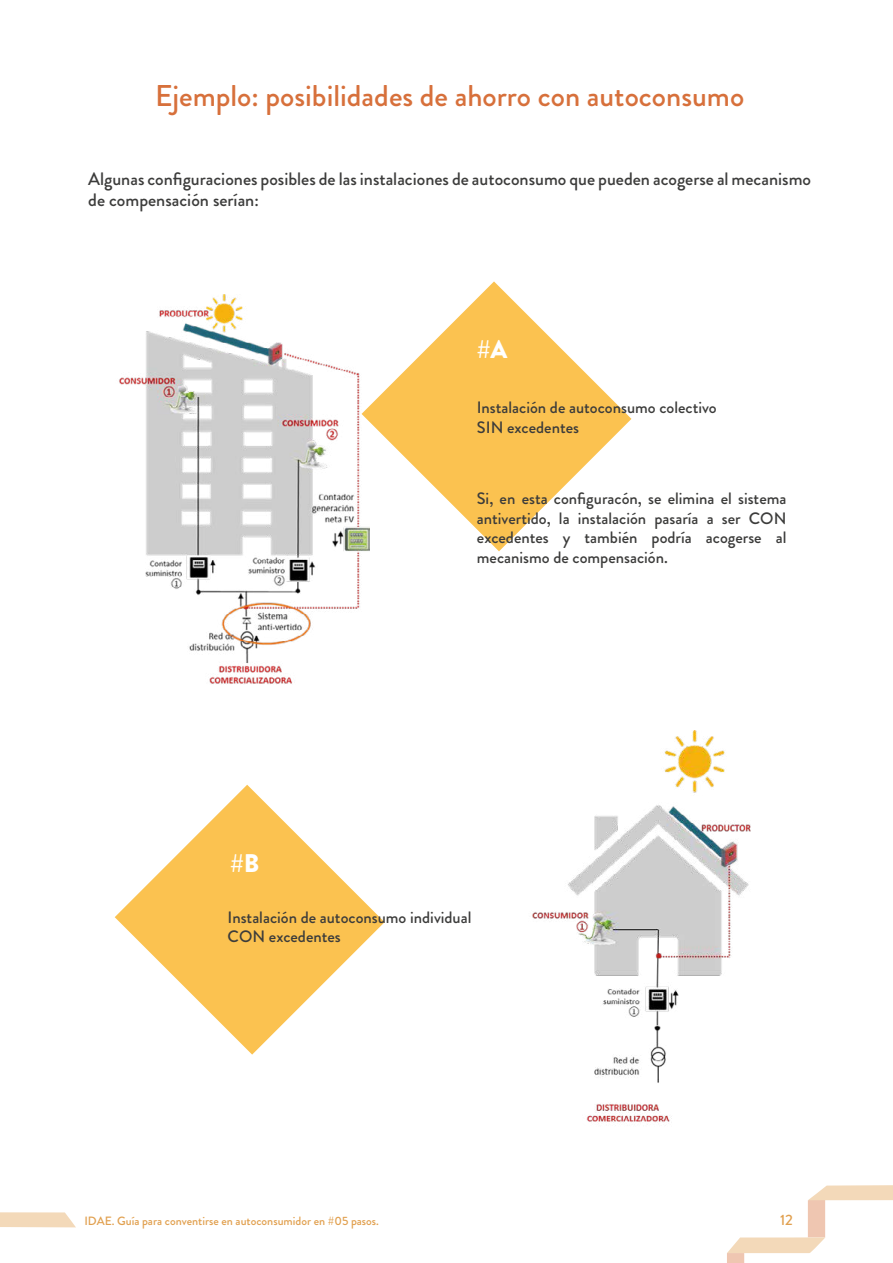
<style>
.page{position:relative;width:893px;height:1263px;background:#fff}
.page>*{position:absolute;margin:0;border:0;box-sizing:border-box;transform-origin:0 0}
.t1{font:500 30px "Brandon Grotesque";color:#d7703b}
.t2{font:900 25.5px "Brandon Grotesque";color:#fff}
.t3{font:500 18px/21.6px "Brandon Grotesque";color:#3c3c3b}
.t4{font:500 16.5px/19.8px "Brandon Grotesque";color:#3c3c3b}
.t5{font:500 15px "Brandon Grotesque";color:#e1a04f}
.t6{font:500 12px "Brandon Grotesque";color:#e1a04f}
</style>
<div class="page">
<svg style="left:727px;top:1185px;width:166px;height:78px"></svg>
<svg style="left:0;top:1212px;width:76px;height:15px"></svg>
<svg style="left:369px;top:281px;width:262px;height:270px;fill:#fbc250"></svg>
<svg style="left:115px;top:785px;width:270px;height:269px"></svg>
<img style="left:532px;top:731px;width:219px;height:392px">
<img style="left:119px;top:295px;width:250px;height:389px">
<h1 class="t1" style="left:155px;top:75px;width:591px">Ejemplo: posibilidades de ahorro con autoconsumo</h1>
<p class="t3" style="left:88px;top:168px;width:724px">Algunas configuraciones posibles de las instalaciones de autoconsumo que pueden acogerse al mecanismo de compensación serían:</p>
<h2 class="t2" style="left:477px;top:331px;width:32px">#A</h2>
<p class="t4" style="left:477px;top:398px;width:241px">Instalación de autoconsumo colectivo<br>SIN excedentes</p>
<h2 class="t2" style="left:230px;top:845px;width:31px">#B</h2>
<p class="t4" style="left:477px;top:488px;width:311px;text-align:justify">Si, en esta configuracón, se elimina el sistema antivertido, la instalación pasaría a ser CON excedentes y también podría acogerse al mecanismo de compensación.</p>
<p class="t4" style="left:228px;top:907px;width:245px">Instalación de autoconsumo individual<br>CON excedentes</p>
<p class="t6" style="left:84px;top:1212px;width:296px">IDAE. Guía para conventirse en autoconsumidor en #05 pasos.</p>
<p class="t5" style="left:780px;top:1209px;width:14px">12</p>
</div>
